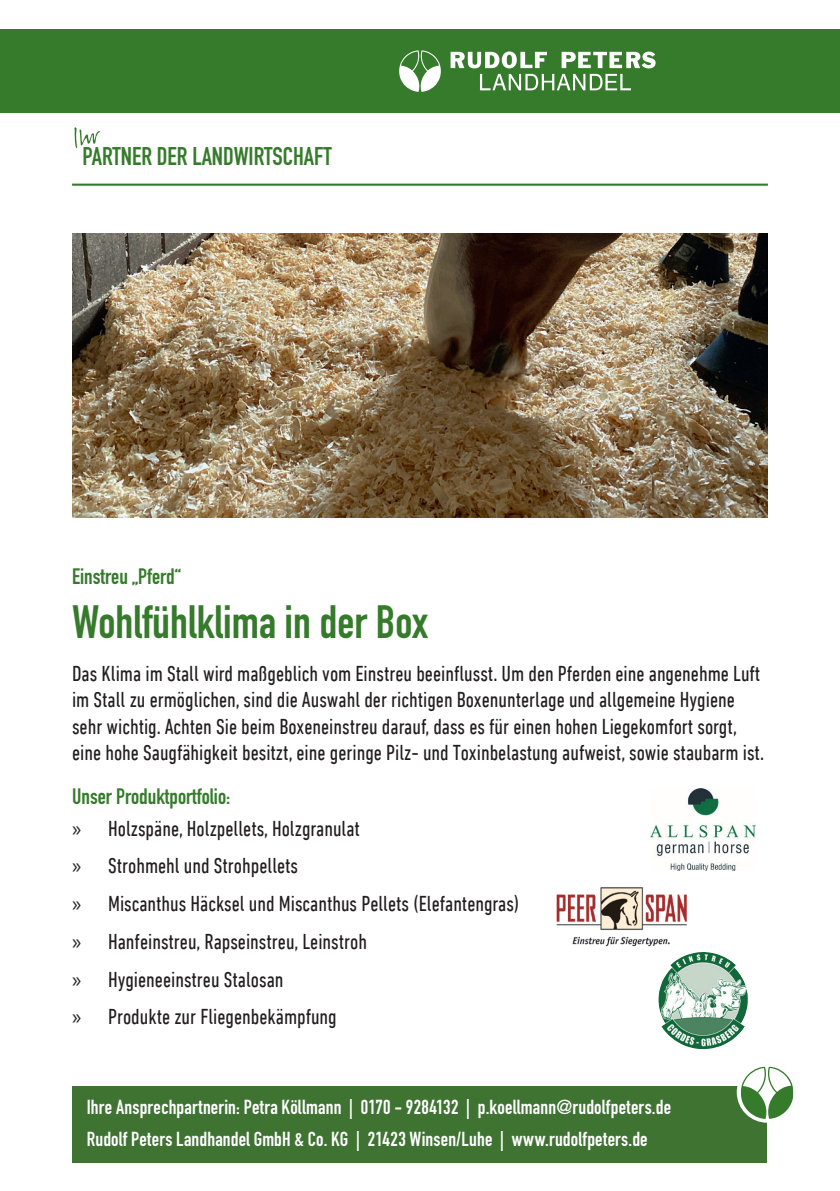
<style>
.page{position:relative;width:840px;height:1191px;background:#fff}
.page>*{position:absolute;margin:0;border:0;box-sizing:border-box;transform-origin:0 0}
.t1{font:46px "DIN Engschrift Std";color:#357b2b}
.t2{font:25.2px "DIN Engschrift Std";color:#357b2b}
.t3{font:condensed 22px/37.8px "DIN Next LT Pro";color:#231f20}
.t4{font:22px "DIN Engschrift Std";color:#357b2b}
.t5{font:20px/32px "DIN Engschrift Std";letter-spacing:.01em;color:#fff}
.s1{font-family:"Myriad Pro";font-stretch:normal}
</style>
<div class="page">
<div style="left:72px;top:1086px;width:693px;height:76px;background:#3e7332"></div>
<div style="left:736px;top:1061px;width:61px;height:61px;background:#fff;border-radius:50%"></div>
<svg style="left:740px;top:1066px;width:53px;height:53px"></svg>
<div style="left:0;top:29px;width:839px;height:84px;background:#357b2b"></div>
<svg style="left:399px;top:50px;width:41px;height:42px"></svg>
<svg style="left:450px;top:51px;width:96px;height:17px"></svg>
<svg style="left:480px;top:74px;width:150px;height:16px"></svg>
<svg style="left:561px;top:52px;width:94px;height:16px"></svg>
<hr style="left:72px;top:184px;width:695px;height:2px;background:#357b2b">
<svg style="left:74px;top:127px;width:26px;height:21px"></svg>
<img style="left:556px;top:870px;width:131px;height:77px">
<img style="left:72px;top:233px;width:695px;height:284px">
<img style="left:658px;top:952px;width:89px;height:97px">
<img style="left:650px;top:788px;width:105px;height:82px">
<p class="t2" style="left:82px;top:142px;width:251px">PARTNER DER LANDWIRTSCHAFT</p>
<p class="t4" style="left:72px;top:563px;width:110px">Einstreu „Pferd“</p>
<h1 class="t1" style="left:72px;top:594px;width:357px">Wohlfühlklima in der Box</h1>
<p class="t3" style="left:72px;top:660px;width:693px;line-height:26.4px">Das Klima im Stall wird maßgeblich vom Einstreu beeinflusst. Um den Pferden eine angenehme Luft im Stall zu ermöglichen, sind die Auswahl der richtigen Boxenunterlage und allgemeine Hygiene sehr wichtig. Achten Sie beim Boxeneinstreu darauf, dass es für einen hohen Liegekomfort sorgt, eine hohe Saugfähigkeit besitzt, eine geringe Pilz- und Toxinbelastung aufweist, sowie staubarm ist.</p>
<p class="t4" style="left:72px;top:783px;width:160px">Unser Produktportfolio:</p>
<p class="t3" style="left:72px;top:809px;width:449px"><span class="s1">»</span> Holzspäne, Holzpellets, Holzgranulat<br><span class="s1">»</span> Strohmehl und Strohpellets<br><span class="s1">»</span> Miscanthus Häcksel und Miscanthus Pellets (Elefantengras) <span class="s1">»</span> Hanfeinstreu, Rapseinstreu, Leinstroh<br><span class="s1">»</span> Hygieneeinstreu Stalosan<br><span class="s1">»</span> Produkte zur Fliegenbekämpfung</p>
<p class="t5" style="left:87px;top:1091px;width:585px">Ihre Ansprechpartnerin: Petra Köllmann | 0170 - 9284132 | p.koellmann@rudolfpeters.de<br>Rudolf Peters Landhandel GmbH &amp; Co. KG | 21423 Winsen/Luhe | www.rudolfpeters.de</p>
</div>
